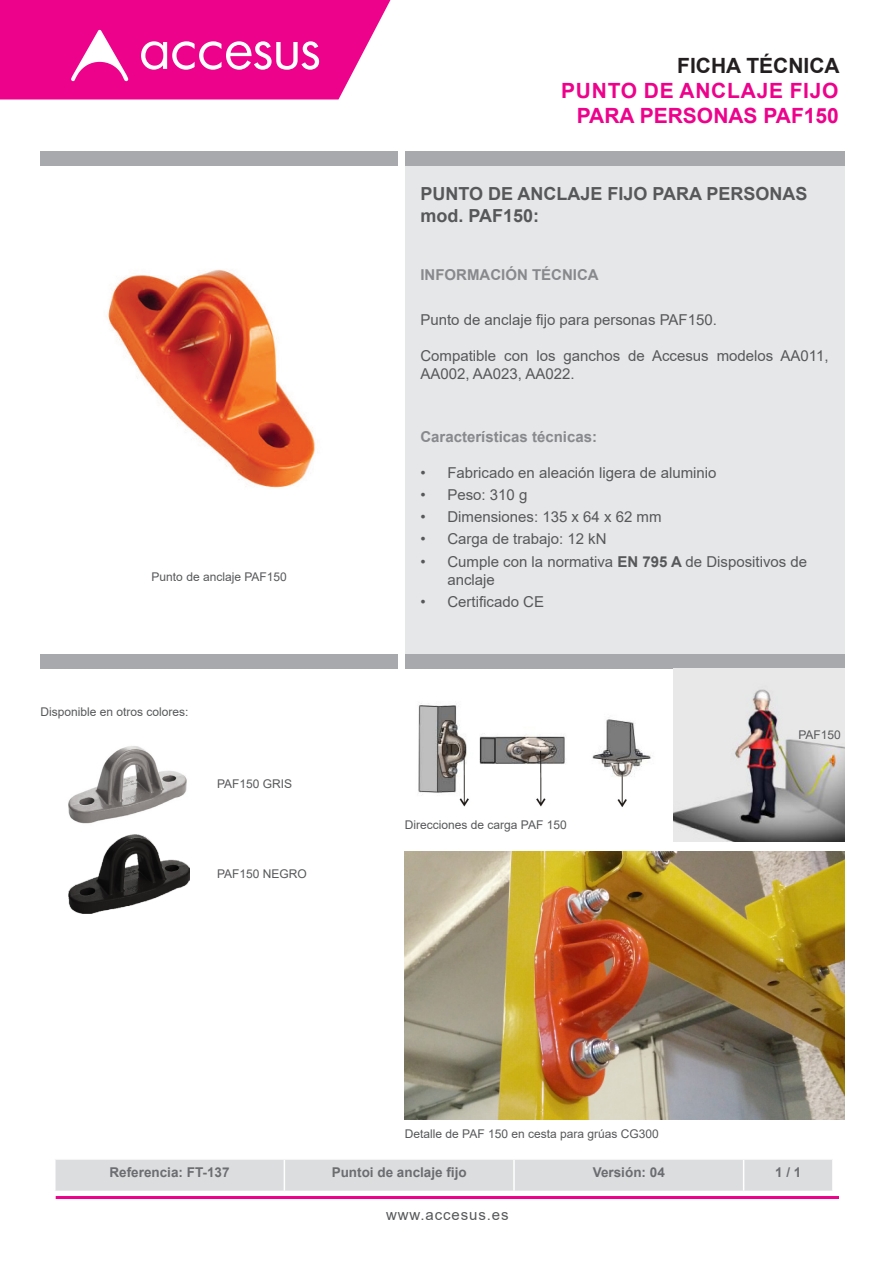
<style>
.page{position:relative;width:893px;height:1263px;background:#fff}
.page>*{position:absolute;margin:0;border:0;box-sizing:border-box;transform-origin:0 0}
.t1{font:700 21px "Arial";letter-spacing:.035em;color:#ed028c}
.t2{font:700 21px "Arial";color:#ed028c}
.t3{font:700 21px "Arial";color:#231f20}
.t4{font:700 18px/21.6px "Arial";color:#57585a}
.t5{font:15px/18px "Arial";color:#57585a}
.PÁRRAFO_NORMAL__ARIA{font:700 15px "Arial";color:#87898c}
.VIÑETAS_PÁRRAFO_NORM{font:700 15px "Arial";color:#87898c}
.t6{font:15px "Arial";letter-spacing:.06em;color:#57585a}
.Texto_pie_de_pagina{font:700 13.5px "Arial";color:#6c6d70}
.t7{font:12px "Arial";color:#57585a}
.s1{font-weight:700}
</style>
<div class="page">
<svg style="left:0;top:0;width:391px;height:99px;background:#ef249b"></svg>
<hr style="left:56px;top:1196px;width:783px;height:3px;background:#ed028c">
<div style="left:405px;top:166px;width:439px;height:495px;background:#e6e7e9"></div>
<div style="left:56px;top:1160px;width:776px;height:31px;background:#dcdddf"></div>
<hr style="left:284px;top:1160px;width:1px;height:31px;background:#fff">
<hr style="left:513px;top:1160px;width:2px;height:31px;background:#fff">
<hr style="left:743px;top:1160px;width:1px;height:31px;background:#fff">
<div style="left:405px;top:152px;width:439px;height:14px;background:#a8a9ad"></div>
<div style="left:405px;top:654px;width:439px;height:14px;background:#a8a9ad"></div>
<div style="left:40px;top:152px;width:358px;height:14px;background:#a8a9ad"></div>
<div style="left:40px;top:654px;width:358px;height:14px;background:#a8a9ad"></div>
<img style="left:108px;top:269px;width:208px;height:219px">
<img style="left:68px;top:746px;width:119px;height:78px">
<img style="left:68px;top:834px;width:122px;height:79px">
<img style="left:418px;top:703px;width:233px;height:104px">
<img style="left:405px;top:851px;width:439px;height:268px">
<img style="left:673px;top:668px;width:171px;height:173px">
<p class="t3" style="left:677px;top:50px;width:164px">FICHA TÉCNICA</p>
<p class="t1" style="left:561px;top:76px;width:279px">PUNTO DE ANCLAJE FIJO</p>
<p class="t2" style="left:577px;top:101px;width:264px">PARA PERSONAS PAF150</p>
<p class="t4" style="left:420px;top:183px;width:389px">PUNTO DE ANCLAJE FIJO PARA PERSONAS mod. PAF150:</p>
<p class="t7" style="left:152px;top:568px;width:137px">Punto de anclaje PAF150</p>
<p class="t7" style="left:40px;top:703px;width:150px">Disponible en otros colores:</p>
<p class="t7" style="left:217px;top:776px;width:77px">PAF150 GRIS</p>
<p class="t7" style="left:217px;top:866px;width:91px">PAF150 NEGRO</p>
<p class="VIÑETAS_PÁRRAFO_NORM" style="left:420px;top:264px;width:180px">INFORMACIÓN TÉCNICA</p>
<p class="t5" style="left:420px;top:310px;width:298px">Punto de anclaje fijo para personas PAF150.</p>
<p class="t5" style="left:420px;top:346px;width:410px">Compatible con los ganchos de Accesus modelos AA011,<br>AA002, AA023, AA022.</p>
<p class="PÁRRAFO_NORMAL__ARIA" style="left:420px;top:426px;width:178px">Características técnicas:</p>
<p class="t5" style="left:420px;top:463px;width:298px">• Fabricado en aleación ligera de aluminio</p>
<p class="t5" style="left:420px;top:485px;width:109px">• Peso: 310 g</p>
<p class="t5" style="left:420px;top:508px;width:243px">• Dimensiones: 135 x 64 x 62 mm</p>
<p class="t5" style="left:420px;top:530px;width:188px">• Carga de trabajo: 12 kN</p>
<p class="t5" style="left:447px;top:552px;width:361px;text-indent:-27px">• Cumple con la normativa <span class="s1">EN 795 A</span> de Dispositivos de anclaje</p>
<p class="t5" style="left:420px;top:592px;width:125px">• Certificado CE</p>
<p class="t7" style="left:405px;top:817px;width:163px">Direcciones de carga PAF 150</p>
<p class="t7" style="left:798px;top:727px;width:44px">PAF150</p>
<p class="t7" style="left:405px;top:1126px;width:255px">Detalle de PAF 150 en cesta para grúas CG300</p>
<p class="Texto_pie_de_pagina" style="left:110px;top:1163px;width:122px">Referencia: FT-137</p>
<p class="Texto_pie_de_pagina" style="left:332px;top:1163px;width:137px">Puntoi de anclaje fijo</p>
<p class="Texto_pie_de_pagina" style="left:593px;top:1163px;width:74px">Versión: 04</p>
<p class="Texto_pie_de_pagina" style="left:775px;top:1163px;width:28px">1 / 1</p>
<p class="t6" style="left:386px;top:1204px;width:124px">www.accesus.es</p>
</div>
